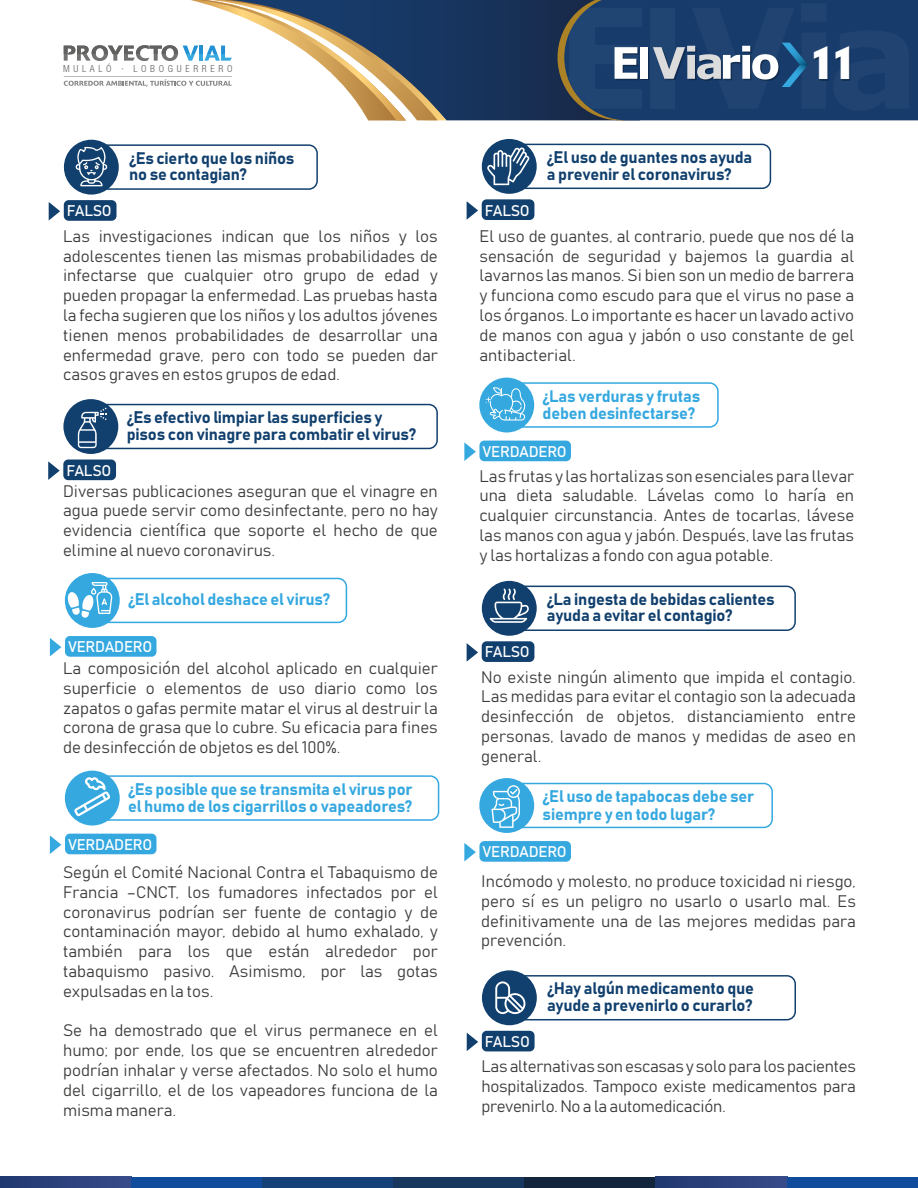
<style>
.page{position:relative;width:918px;height:1188px;background:#fff}
.page>*{position:absolute;margin:0;border:0;box-sizing:border-box;transform-origin:0 0}
.t1{font:500 47.85px "Delta";color:#fff}
.t2{font:16.5px/19.8px "Bahnschrift";color:#3c3c3b;text-align:justify}
.t3{font:16.5px/16.5px "Bahnschrift";letter-spacing:-.01em;color:#11406e}
.t4{font:16.5px/17.4px "Bahnschrift";letter-spacing:-.01em;color:#35a8e0}
.t5{font:15.3px "Bahnschrift";letter-spacing:-.02em;color:#fff}
.t6{font:300 condensed 9.75px "Helvetica Neue LT Std";letter-spacing:.38em;color:#616160}
</style>
<div class="page">
<svg style="left:446px;top:0;width:112px;height:120px;background:#173057"></svg>
<svg style="left:558px;top:0;width:360px;height:120px;background:#2a4a73"></svg>
<svg style="left:64px;top:0;width:382px;height:120px"></svg>
<svg style="left:48px;top:461px;width:12px;height:19px"></svg>
<div style="left:63px;top:460px;width:53px;height:20px;background:#11406e;border-radius:5px"></div>
<div style="left:94px;top:404px;width:344px;height:45px;border:2px solid #11406e;border-radius:8px"></div>
<div style="left:63px;top:399px;width:55px;height:55px;background:#11406e;border-radius:50%"></div>
<svg style="left:50px;top:835px;width:11px;height:19px"></svg>
<div style="left:65px;top:834px;width:91px;height:20px;background:#35a8e0;border-radius:5px"></div>
<div style="left:95px;top:775px;width:344px;height:46px;border:2px solid #35a8e0;border-radius:8px"></div>
<div style="left:65px;top:771px;width:55px;height:55px;background:#35a8e0;border-radius:50%"></div>
<svg style="left:464px;top:442px;width:12px;height:19px"></svg>
<div style="left:479px;top:441px;width:92px;height:20px;background:#35a8e0;border-radius:5px"></div>
<div style="left:510px;top:382px;width:209px;height:46px;border:2px solid #35a8e0;border-radius:8px"></div>
<div style="left:479px;top:378px;width:55px;height:54px;background:#35a8e0;border-radius:50%"></div>
<svg style="left:464px;top:843px;width:12px;height:18px"></svg>
<div style="left:479px;top:841px;width:92px;height:21px;background:#35a8e0;border-radius:5px"></div>
<div style="left:510px;top:783px;width:263px;height:45px;border:2px solid #35a8e0;border-radius:8px"></div>
<div style="left:479px;top:778px;width:55px;height:55px;background:#35a8e0;border-radius:50%"></div>
<svg style="left:491px;top:785px;width:29px;height:43px"></svg>
<svg style="left:50px;top:638px;width:11px;height:18px"></svg>
<div style="left:65px;top:636px;width:91px;height:21px;background:#35a8e0;border-radius:5px"></div>
<div style="left:95px;top:578px;width:252px;height:45px;border:2px solid #35a8e0;border-radius:8px"></div>
<div style="left:65px;top:573px;width:55px;height:55px;background:#35a8e0;border-radius:50%"></div>
<svg style="left:49px;top:202px;width:11px;height:18px"></svg>
<div style="left:64px;top:200px;width:53px;height:21px;background:#11406e;border-radius:5px"></div>
<div style="left:94px;top:144px;width:224px;height:46px;border:2px solid #11406e;border-radius:8px"></div>
<div style="left:64px;top:140px;width:55px;height:55px;background:#11406e;border-radius:50%"></div>
<svg style="left:467px;top:201px;width:11px;height:19px"></svg>
<div style="left:482px;top:199px;width:52px;height:21px;background:#11406e;border-radius:5px"></div>
<div style="left:512px;top:144px;width:259px;height:45px;border:2px solid #11406e;border-radius:8px"></div>
<div style="left:482px;top:139px;width:55px;height:55px;background:#11406e;border-radius:50%"></div>
<svg style="left:467px;top:643px;width:11px;height:19px"></svg>
<div style="left:482px;top:641px;width:52px;height:21px;background:#11406e;border-radius:5px"></div>
<div style="left:512px;top:586px;width:284px;height:45px;border:2px solid #11406e;border-radius:8px"></div>
<div style="left:482px;top:581px;width:55px;height:55px;background:#11406e;border-radius:50%"></div>
<svg style="left:467px;top:1033px;width:11px;height:18px"></svg>
<div style="left:482px;top:1031px;width:53px;height:20px;background:#11406e;border-radius:5px"></div>
<div style="left:512px;top:975px;width:284px;height:45px;border:2px solid #11406e;border-radius:8px"></div>
<div style="left:482px;top:970px;width:55px;height:55px;background:#11406e;border-radius:50%"></div>
<svg style="left:76px;top:147px;width:31px;height:39px"></svg>
<svg style="left:78px;top:408px;width:29px;height:40px"></svg>
<svg style="left:67px;top:582px;width:45px;height:36px"></svg>
<svg style="left:74px;top:777px;width:36px;height:39px"></svg>
<svg style="left:487px;top:147px;width:42px;height:38px"></svg>
<svg style="left:485px;top:387px;width:41px;height:34px"></svg>
<svg style="left:490px;top:588px;width:39px;height:35px"></svg>
<svg style="left:495px;top:981px;width:30px;height:33px"></svg>
<div style="left:0;top:1177px;width:131px;height:11px;background:#2c417d"></div>
<div style="left:131px;top:1177px;width:131px;height:11px;background:#104c9b"></div>
<div style="left:262px;top:1177px;width:132px;height:11px;background:#154178"></div>
<div style="left:393px;top:1177px;width:132px;height:11px;background:#17375e"></div>
<div style="left:525px;top:1177px;width:131px;height:11px;background:#13253c"></div>
<div style="left:656px;top:1177px;width:131px;height:11px;background:#2c417d"></div>
<div style="left:787px;top:1177px;width:131px;height:11px;background:#104c9b"></div>
<p class="t6" style="left:63px;top:63px;width:171px">MULALÓ · LOBOGUERRERO</p>
<p class="t5" style="left:67px;top:201px;width:46px">FALSO</p>
<p class="t3" style="left:129px;top:149px;width:167px">¿Es cierto que los niños no se contagian?</p>
<p class="t2" style="left:63px;top:226px;width:376px">Las investigaciones indican que los niños y los adolescentes tienen las mismas probabilidades de infectarse que cualquier otro grupo de edad y pueden propagar la enfermedad. Las pruebas hasta la fecha sugieren que los niños y los adultos jóvenes tienen menos probabilidades de desarrollar una enfermedad grave, pero con todo se pueden dar casos graves en estos grupos de edad.</p>
<p class="t5" style="left:66px;top:461px;width:46px">FALSO</p>
<p class="t3" style="left:127px;top:409px;width:291px">¿Es efectivo limpiar las superficies y pisos con vinagre para combatir el virus?</p>
<p class="t2" style="left:63px;top:481px;width:376px">Diversas publicaciones aseguran que el vinagre en agua puede servir como desinfectante, pero no hay evidencia científica que soporte el hecho de que elimine al nuevo coronavirus.</p>
<p class="t4" style="left:128px;top:590px;width:204px">¿El alcohol deshace el virus?</p>
<p class="t5" style="left:68px;top:637px;width:86px">VERDADERO</p>
<p class="t2" style="left:63px;top:658px;width:376px">La composición del alcohol aplicado en cualquier superficie o elementos de uso diario como los zapatos o gafas permite matar el virus al destruir la corona de grasa que lo cubre. Su eficacia para fines de desinfección de objetos es del 100%.</p>
<p class="t4" style="left:128px;top:780px;width:286px">¿Es posible que se transmita el virus por el humo de los cigarrillos o vapeadores?</p>
<p class="t5" style="left:68px;top:835px;width:86px">VERDADERO</p>
<p class="t2" style="left:63px;top:862px;width:376px">Según el Comité Nacional Contra el Tabaquismo de Francia –CNCT, los fumadores infectados por el coronavirus podrían ser fuente de contagio y de contaminación mayor, debido al humo exhalado, y también para los que están alrededor por tabaquismo pasivo. Asimismo, por las gotas expulsadas en la tos.</p>
<p class="t2" style="left:63px;top:1020px;width:376px">Se ha demostrado que el virus permanece en el humo; por ende, los que se encuentren alrededor podrían inhalar y verse afectados. No solo el humo del cigarrillo, el de los vapeadores funciona de la misma manera.</p>
<p class="t5" style="left:485px;top:200px;width:46px">FALSO</p>
<p class="t3" style="left:547px;top:149px;width:207px">¿El uso de guantes nos ayuda a prevenir el coronavirus?</p>
<h1 class="t1" style="left:807px;top:34px;width:53px">11</h1>
<p class="t2" style="left:480px;top:226px;width:376px">El uso de guantes, al contrario, puede que nos dé la sensación de seguridad y bajemos la guardia al lavarnos las manos. Si bien son un medio de barrera y funciona como escudo para que el virus no pase a los órganos. Lo importante es hacer un lavado activo de manos con agua y jabón o uso constante de gel antibacterial.</p>
<p class="t4" style="left:543px;top:387px;width:159px">¿Las verduras y frutas deben desinfectarse?</p>
<p class="t5" style="left:483px;top:442px;width:86px">VERDADERO</p>
<p class="t2" style="left:480px;top:466px;width:376px">Las frutas y las hortalizas son esenciales para llevar una dieta saludable. Lávelas como lo haría en cualquier circunstancia. Antes de tocarlas, lávese las manos con agua y jabón. Después, lave las frutas y las hortalizas a fondo con agua potable.</p>
<p class="t5" style="left:485px;top:642px;width:46px">FALSO</p>
<p class="t3" style="left:547px;top:591px;width:229px">¿La ingesta de bebidas calientes ayuda a evitar el contagio?</p>
<p class="t2" style="left:481px;top:667px;width:376px">No existe ningún alimento que impida el contagio.<br>Las medidas para evitar el contagio son la adecuada desinfección de objetos, distanciamiento entre personas, lavado de manos y medidas de aseo en general.</p>
<p class="t4" style="left:543px;top:787px;width:213px">¿El uso de tapabocas debe ser siempre y en todo lugar?</p>
<p class="t5" style="left:483px;top:842px;width:86px">VERDADERO</p>
<p class="t2" style="left:481px;top:871px;width:376px">Incómodo y molesto, no produce toxicidad ni riesgo, pero sí es un peligro no usarlo o usarlo mal. Es definitivamente una de las mejores medidas para prevención.</p>
<p class="t5" style="left:485px;top:1032px;width:46px">FALSO</p>
<p class="t3" style="left:547px;top:980px;width:208px">¿Hay algún medicamento que ayude a prevenirlo o curarlo?</p>
<p class="t2" style="left:481px;top:1056px;width:376px">Las alternativas son escasas y solo para los pacientes hospitalizados. Tampoco existe medicamentos para prevenirlo. No a la automedicación.</p>
</div>
